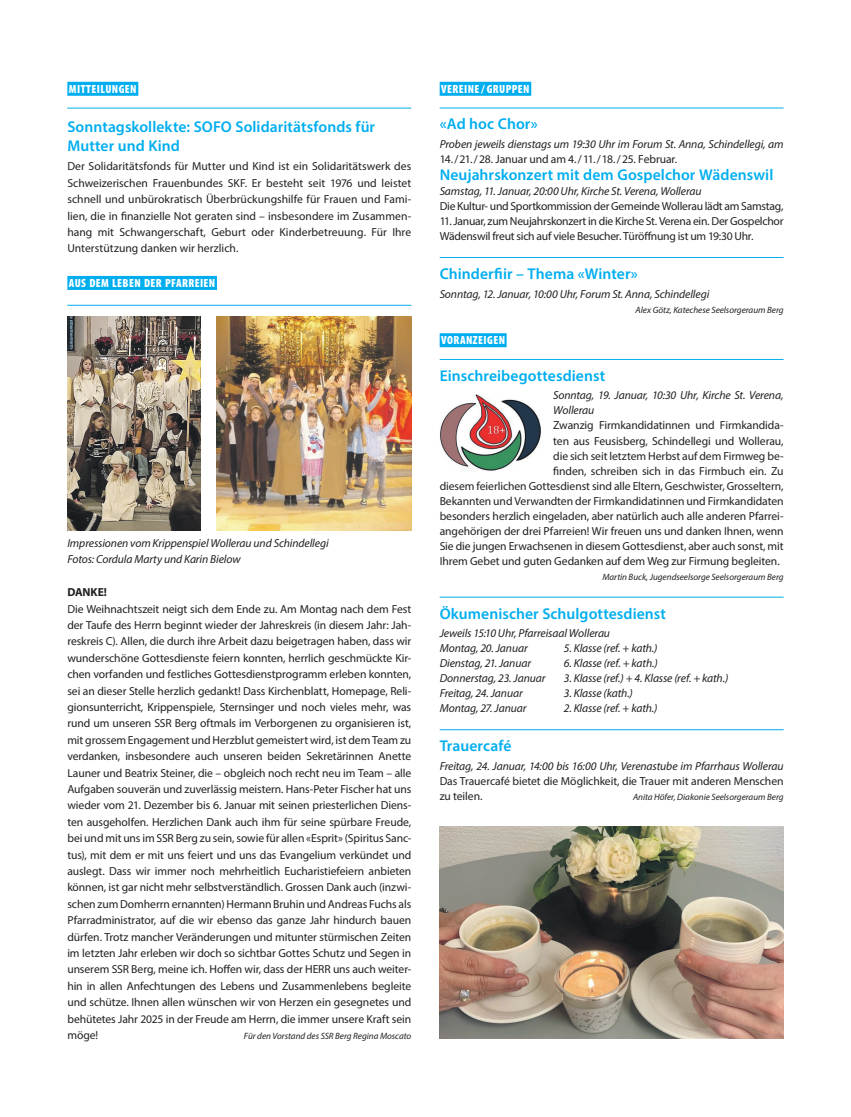
<style>
.page{position:relative;width:851px;height:1117px;background:#fff}
.page>*{position:absolute;margin:0;border:0;box-sizing:border-box;transform-origin:0 0}
.t1{font:600 15.62px/18.2px "Myriad Pro";letter-spacing:.005em;color:#00aeef}
.t2{font:900 condensed 11.88px "Myriad Pro";letter-spacing:.035em;color:#fff}
.t3{font:11.62px/16.4px "Myriad Pro";letter-spacing:-.01em;color:#231f20;text-align:justify}
.t4{font:italic 11.62px/15px "Myriad Pro";letter-spacing:-.01em;color:#231f20}
.t5{font:700 11.62px "Myriad Pro";letter-spacing:-.01em;color:#231f20}
.t6{font:italic 9.12px "Myriad Pro";color:#231f20}
</style>
<div class="page">
<div style="left:67px;top:82px;width:71px;height:14px;background:#00aeef"></div>
<hr style="left:67px;top:108px;width:344px;height:1px;background:#00aeef">
<div style="left:67px;top:276px;width:150px;height:14px;background:#00aeef"></div>
<hr style="left:67px;top:305px;width:344px;height:1px;background:#00aeef">
<div style="left:439px;top:82px;width:92px;height:14px;background:#00aeef"></div>
<hr style="left:439px;top:108px;width:344px;height:1px;background:#00aeef">
<hr style="left:439px;top:257px;width:344px;height:1px;background:#00aeef">
<div style="left:439px;top:333px;width:67px;height:14px;background:#00aeef"></div>
<hr style="left:439px;top:359px;width:344px;height:1px;background:#00aeef">
<hr style="left:439px;top:596px;width:344px;height:1px;background:#00aeef">
<hr style="left:439px;top:729px;width:344px;height:1px;background:#00aeef">
<img style="left:440px;top:395px;width:101px;height:76px">
<img style="left:67px;top:316px;width:133px;height:214px">
<img style="left:216px;top:316px;width:195px;height:214px">
<img style="left:439px;top:826px;width:344px;height:212px">
<p class="t2" style="left:69px;top:81px;width:69px">MITTEILUNGEN</p>
<h1 class="t1" style="left:67px;top:117px;width:309px">Sonntagskollekte: SOFO Solidaritätsfonds für<br>Mutter und Kind</h1>
<p class="t3" style="left:67px;top:158px;width:345px">Der Solidaritätsfonds für Mutter und Kind ist ein Solidaritätswerk des Schweizerischen Frauenbundes SKF. Er besteht seit 1976 und leistet schnell und unbürokratisch Überbrückungshilfe für Frauen und Fami&shy;lien, die in finanzielle Not geraten sind – insbesondere im Zusammen&shy;hang mit Schwangerschaft, Geburt oder Kinderbetreuung. Für Ihre Unterstützung danken wir herzlich.</p>
<p class="t2" style="left:69px;top:275px;width:148px">AUS DEM LEBEN DER PFARREIEN</p>
<p class="t4" style="left:67px;top:534px;width:263px;line-height:16.4px">Impressionen vom Krippenspiel Wollerau und Schindellegi<br>Fotos: Cordula Marty und Karin Bielow</p>
<p class="t5" style="left:67px;top:584px;width:41px">DANKE!</p>
<p class="t3" style="left:67px;top:600px;width:345px">Die Weihnachtszeit neigt sich dem Ende zu. Am Montag nach dem Fest der Taufe des Herrn beginnt wieder der Jahreskreis (in diesem Jahr: Jah&shy;reskreis C). Allen, die durch ihre Arbeit dazu beigetragen haben, dass wir wunderschöne Gottesdienste feiern konnten, herrlich geschmückte Kir&shy;chen vorfanden und festliches Gottesdienstprogramm erleben konnten, sei an dieser Stelle herzlich gedankt! Dass Kirchenblatt, Homepage, Reli&shy;gionsunterricht, Krippenspiele, Sternsinger und noch vieles mehr, was rund um unseren SSR Berg oftmals im Verborgenen zu organisieren ist, mit grossem Engagement und Herzblut gemeistert wird, ist dem Team zu verdanken, insbesondere auch unseren beiden Sekretärinnen Anette Launer und Beatrix Steiner, die – obgleich noch recht neu im Team – alle Aufgaben souverän und zuverlässig meistern. Hans-Peter Fischer hat uns wieder vom 21. Dezember bis 6. Januar mit seinen priesterlichen Diens&shy;ten ausgeholfen. Herzlichen Dank auch ihm für seine spürbare Freude, bei und mit uns im SSR Berg zu sein, sowie für allen «Esprit» (Spiritus Sanc&shy;tus), mit dem er mit uns feiert und uns das Evangelium verkündet und auslegt. Dass wir immer noch mehrheitlich Eucharistiefeiern anbieten können, ist gar nicht mehr selbstverständlich. Grossen Dank auch (inzwi&shy;schen zum Domherrn ernannten) Hermann Bruhin und Andreas Fuchs als Pfarradministrator, auf die wir ebenso das ganze Jahr hindurch bauen dürfen. Trotz mancher Veränderungen und mitunter stürmischen Zeiten im letzten Jahr erleben wir doch so sichtbar Gottes Schutz und Segen in unserem SSR Berg, meine ich. Hoffen wir, dass der HERR uns auch weiter&shy;hin in allen Anfechtungen des Lebens und Zusammenlebens begleite und schütze. Ihnen allen wünschen wir von Herzen ein gesegnetes und behütetes Jahr 2025 in der Freude am Herrn, die immer unsere Kraft sein möge!</p>
<p class="t6" style="left:244px;top:1029px;width:169px">Für den Vorstand des SSR Berg Regina Moscato</p>
<p class="t2" style="left:441px;top:81px;width:90px">VEREINE / GRUPPEN</p>
<h1 class="t1" style="left:439px;top:115px;width:100px">«Ad hoc Chor»</h1>
<p class="t4" style="left:439px;top:136px;width:345px">Proben jeweils dienstags um 19:30 Uhr im Forum St. Anna, Schindellegi, am</p>
<p class="t3" style="left:439px;top:151px;width:239px">14./21./28. Januar und am 4./11./18./25. Februar.</p>
<h1 class="t1" style="left:439px;top:165px;width:335px">Neujahrskonzert mit dem Gospelchor Wädenswil</h1>
<p class="t4" style="left:439px;top:183px;width:263px">Samstag, 11. Januar, 20:00 Uhr, Kirche St. Verena, Wollerau</p>
<p class="t3" style="left:439px;top:198px;width:345px">Die Kultur- und Sportkommission der Gemeinde Wollerau lädt am Samstag,</p>
<p class="t3" style="left:439px;top:213px;width:345px;line-height:15px">11. Januar, zum Neujahrskonzert in die Kirche St. Verena ein. Der Gospelchor<br>Wädenswil freut sich auf viele Besucher. Türöffnung ist um 19:30 Uhr.</p>
<h1 class="t1" style="left:439px;top:264px;width:200px">Chinderfiir – Thema «Winter»</h1>
<p class="t4" style="left:439px;top:286px;width:271px">Sonntag, 12. Januar, 10:00 Uhr, Forum St. Anna, Schindellegi</p>
<p class="t6" style="left:635px;top:304px;width:149px">Alex Götz, Katechese Seelsorgeraum Berg</p>
<p class="t2" style="left:441px;top:333px;width:65px">VORANZEIGEN</p>
<h1 class="t1" style="left:439px;top:366px;width:167px">Einschreibegottesdienst</h1>
<p class="t4" style="left:553px;top:388px;width:232px">Sonntag, 19. Januar, 10:30 Uhr, Kirche St. Verena,<br>Wollerau</p>
<p class="t3" style="left:553px;top:417px;width:232px">Zwanzig Firmkandidatinnen und Firmkandida-</p>
<p class="t3" style="left:553px;top:432px;width:232px">ten aus Feusisberg, Schindellegi und Wollerau,</p>
<p class="t3" style="left:553px;top:447px;width:232px">die sich seit letztem Herbst auf dem Firmweg be-</p>
<p class="t3" style="left:553px;top:462px;width:232px">finden, schreiben sich in das Firmbuch ein. Zu</p>
<p class="t3" style="left:439px;top:477px;width:345px">diesem feierlichen Gottesdienst sind alle Eltern, Geschwister, Grosseltern,</p>
<p class="t3" style="left:439px;top:492px;width:345px">Bekannten und Verwandten der Firmkandidatinnen und Firmkandidaten</p>
<p class="t3" style="left:439px;top:507px;width:345px">besonders herzlich eingeladen, aber natürlich auch alle anderen Pfarrei-</p>
<p class="t3" style="left:439px;top:522px;width:345px">angehörigen der drei Pfarreien! Wir freuen uns und danken Ihnen, wenn</p>
<p class="t3" style="left:439px;top:537px;width:345px">Sie die jungen Erwachsenen in diesem Gottesdienst, aber auch sonst, mit</p>
<p class="t3" style="left:439px;top:552px;width:341px">Ihrem Gebet und guten Gedanken auf dem Weg zur Firmung begleiten.</p>
<p class="t6" style="left:602px;top:570px;width:183px">Martin Buck, Jugendseelsorge Seelsorgeraum Berg</p>
<h1 class="t1" style="left:439px;top:603px;width:228px">Ökumenischer Schulgottesdienst</h1>
<p class="t4" style="left:439px;top:625px;width:172px">Jeweils 15:10 Uhr, Pfarreisaal Wollerau<br>Montag, 20. Januar</p>
<p class="t4" style="left:563px;top:640px;width:95px">5. Klasse (ref. + kath.)</p>
<p class="t4" style="left:439px;top:655px;width:93px">Dienstag, 21. Januar</p>
<p class="t4" style="left:563px;top:655px;width:95px">6. Klasse (ref. + kath.)</p>
<p class="t4" style="left:439px;top:670px;width:107px">Donnerstag, 23. Januar</p>
<p class="t4" style="left:563px;top:670px;width:166px">3. Klasse (ref.) + 4. Klasse (ref. + kath.)</p>
<p class="t4" style="left:439px;top:685px;width:84px">Freitag, 24. Januar</p>
<p class="t4" style="left:563px;top:685px;width:71px">3. Klasse (kath.)</p>
<p class="t4" style="left:439px;top:700px;width:88px">Montag, 27. Januar</p>
<p class="t4" style="left:563px;top:700px;width:95px">2. Klasse (ref. + kath.)</p>
<h1 class="t1" style="left:439px;top:736px;width:73px">Trauercafé</h1>
<p class="t4" style="left:439px;top:758px;width:345px">Freitag, 24. Januar, 14:00 bis 16:00 Uhr, Verenastube im Pfarrhaus Wollerau</p>
<p class="t3" style="left:439px;top:773px;width:345px;line-height:15px">Das Trauercafé bietet die Möglichkeit, die Trauer mit anderen Menschen zu teilen.</p>
<p class="t6" style="left:633px;top:790px;width:152px">Anita Höfer, Diakonie Seelsorgeraum Berg</p>
</div>
